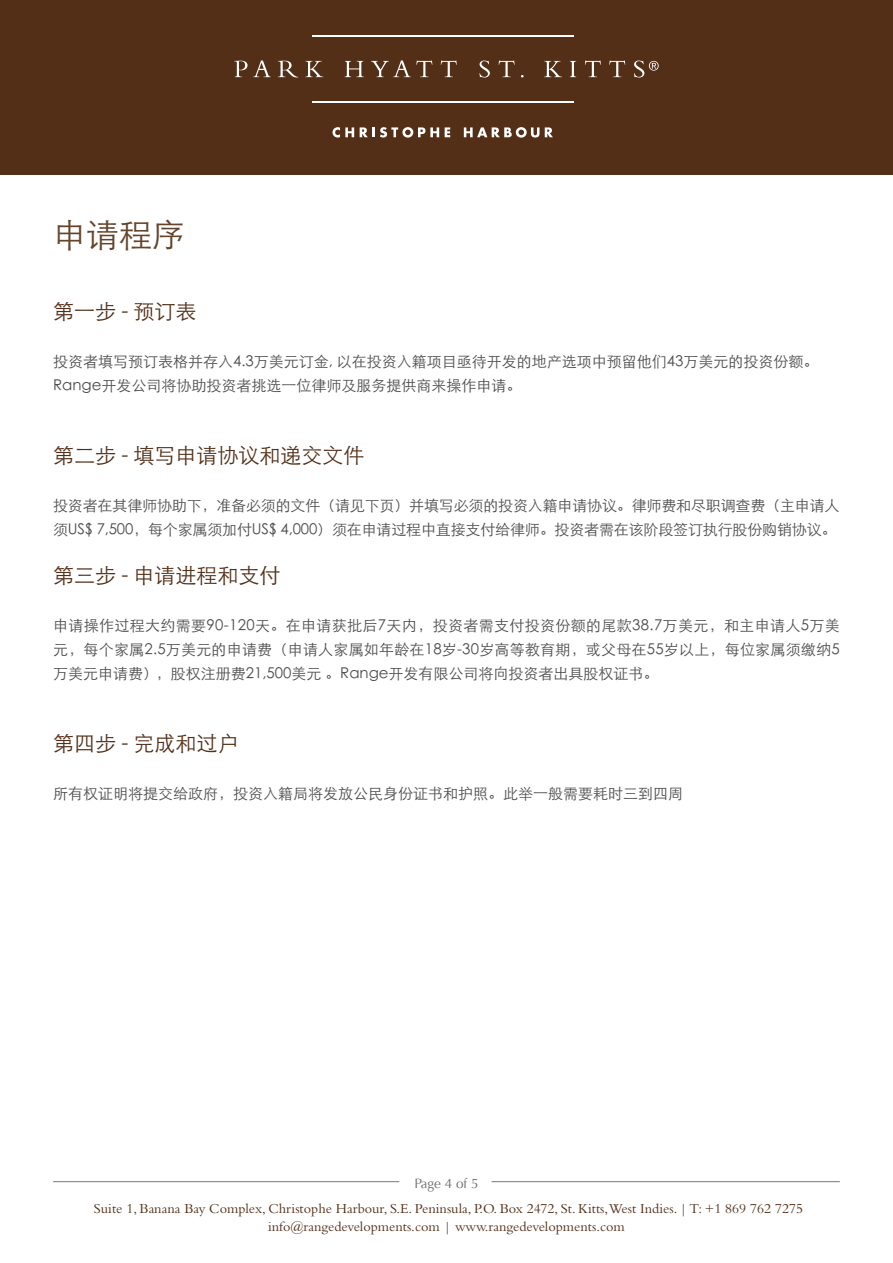
<style>
.page{position:relative;width:893px;height:1263px;background:#fff}
.page>*{position:absolute;margin:0;border:0;box-sizing:border-box;transform-origin:0 0}
.t1{font:33px "ST Xihei";color:#64442b}
.t2{font:21px "ST Xihei";color:#532f18}
.t3{font:15px/24px "ST Xihei";color:#4b4c4d}
.t4{font:14.25px "Bembo";color:#532f18}
.t5{font:13.5px "Optima";color:#6c6d70}
</style>
<div class="page">
<div style="left:0;top:0;width:893px;height:175px;background:#532f18"></div>
<svg style="left:332px;top:127px;width:22px;height:11px"></svg>
<svg style="left:360px;top:127px;width:79px;height:11px"></svg>
<svg style="left:445px;top:127px;width:5px;height:10px"></svg>
<svg style="left:464px;top:127px;width:75px;height:11px"></svg>
<svg style="left:545px;top:127px;width:8px;height:10px"></svg>
<hr style="left:312px;top:35px;width:262px;height:1px;background:#fff">
<hr style="left:312px;top:102px;width:262px;height:1px;background:#fff">
<svg style="left:234px;top:61px;width:37px;height:16px"></svg>
<svg style="left:278px;top:61px;width:20px;height:17px"></svg>
<svg style="left:305px;top:61px;width:18px;height:16px"></svg>
<svg style="left:345px;top:61px;width:19px;height:16px"></svg>
<svg style="left:371px;top:61px;width:61px;height:16px"></svg>
<svg style="left:441px;top:61px;width:16px;height:16px"></svg>
<svg style="left:479px;top:61px;width:11px;height:17px"></svg>
<svg style="left:499px;top:61px;width:16px;height:16px"></svg>
<svg style="left:544px;top:61px;width:18px;height:16px"></svg>
<svg style="left:570px;top:61px;width:6px;height:16px"></svg>
<svg style="left:585px;top:61px;width:16px;height:16px"></svg>
<svg style="left:609px;top:61px;width:16px;height:16px"></svg>
<svg style="left:634px;top:61px;width:25px;height:17px"></svg>
<hr style="left:53px;top:1181px;width:346px;height:1px;background:#76787b">
<hr style="left:492px;top:1181px;width:348px;height:1px;background:#76787b">
<p class="t1" style="left:53px;top:219px;width:134px">申请程序</p>
<p class="t2" style="left:53px;top:301px;width:145px">第一步 - 预订表</p>
<p class="t3" style="left:53px;top:350px;width:767px">投资者填写预订表格并存入4.3万美元订金, 以在投资入籍项目亟待开发的地产选项中预留他们43万美元的投资份额。</p>
<p class="t3" style="left:53px;top:374px;width:470px">Range开发公司将协助投资者挑选一位律师及服务提供商来操作申请。</p>
<p class="t2" style="left:53px;top:445px;width:313px">第二步 - 填写申请协议和递交文件</p>
<p class="t3" style="left:53px;top:494px;width:788px">投资者在其律师协助下，准备必须的文件（请见下页）并填写必须的投资入籍申请协议。律师费和尽职调查费（主申请人须US$ 7,500，每个家属须加付US$ 4,000）须在申请过程中直接支付给律师。投资者需在该阶段签订执行股份购销协议。</p>
<p class="t2" style="left:53px;top:565px;width:229px">第三步 - 申请进程和支付</p>
<p class="t3" style="left:53px;top:614px;width:788px;text-align:justify">申请操作过程大约需要90-120天。在申请获批后7天内，投资者需支付投资份额的尾款38.7万美元，和主申请人5万美元，每个家属2.5万美元的申请费（申请人家属如年龄在18岁-30岁高等教育期，或父母在55岁以上，每位家属须缴纳5万美元申请费），股权注册费21,500美元 。Range开发有限公司将向投资者出具股权证书。</p>
<p class="t2" style="left:53px;top:733px;width:187px">第四步 - 完成和过户</p>
<p class="t3" style="left:53px;top:782px;width:632px">所有权证明将提交给政府，投资入籍局将发放公民身份证书和护照。此举一般需要耗时三到四周</p>
<p class="t5" style="left:414px;top:1175px;width:66px">Page 4 of 5</p>
<p class="t4" style="left:94px;top:1200px;width:711px">Suite 1, Banana Bay Complex, Christophe Harbour, S.E. Peninsula, P.O. Box 2472, St. Kitts,West Indies. | T: +1 869 762 7275</p>
<p class="t4" style="left:268px;top:1218px;width:358px">info@rangedevelopments.com | www.rangedevelopments.com</p>
</div>
